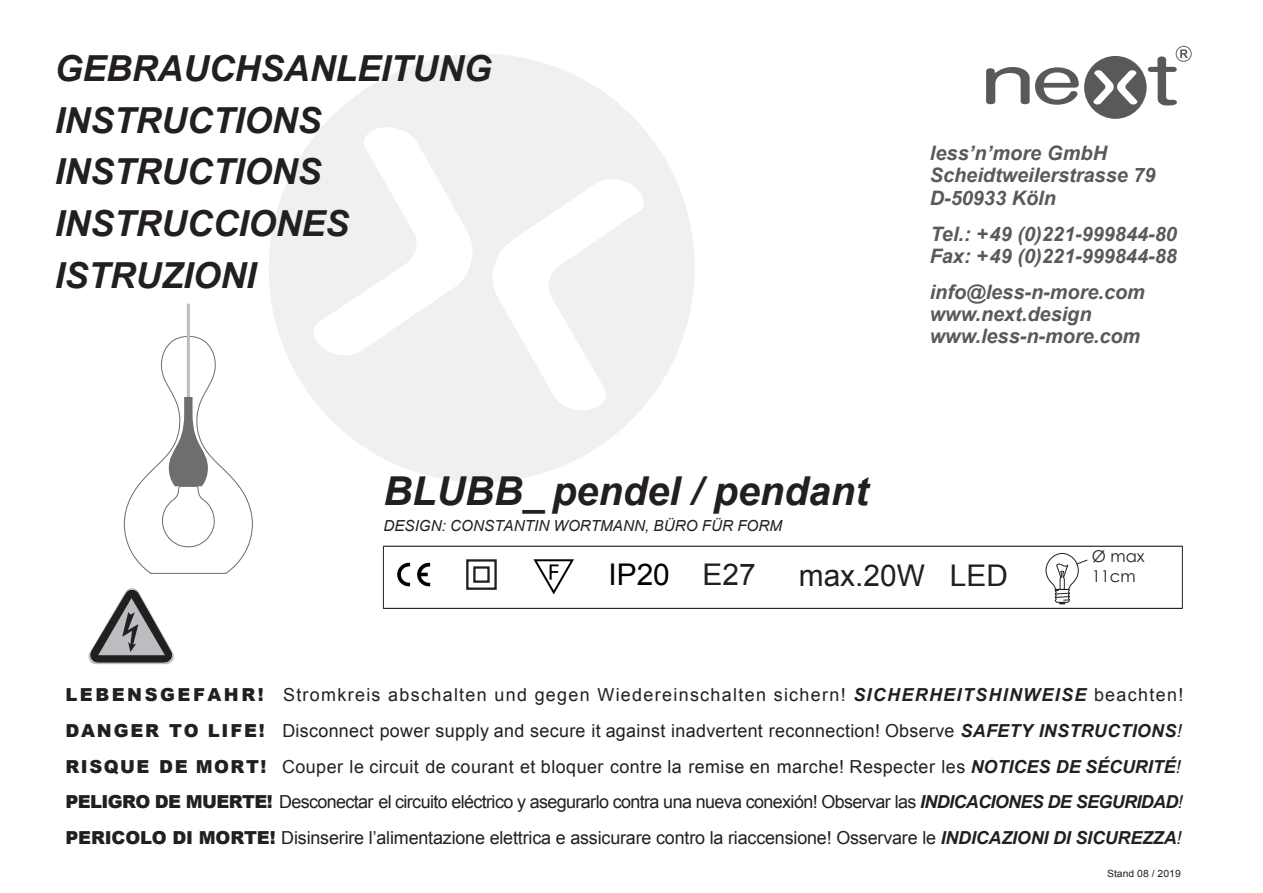
<style>
.page{position:relative;width:1263px;height:893px;background:#fff}
.page>*{position:absolute;margin:0;border:0;box-sizing:border-box;transform-origin:0 0}
.t1{font:italic 700 39.9px "Arial";color:#231f20}
.t2{font:italic 700 35.85px/51.8px "Arial";letter-spacing:-.005em;color:#231f20}
.t3{font:29.85px "Arial";color:#231f20}
.t4{font:29.85px "Arial";color:#000}
.t5{font:italic 700 19.95px/22.2px "Arial";color:#58595b}
.t6{font:17.85px/35.8px "Arial";letter-spacing:.015em;color:#231f20}
.t7{font:16.2px/19.5px "Century Gothic";color:#231f20}
.t8{font:italic 15.3px "Arial";color:#231f20}
.t9{font:9.9px "Arial";color:#231f20;scale:1.05 1}
.s1{color:#231f20}
.s2{font-weight:900}
.s3{font-weight:700;font-style:italic}
.s4{font-style:italic}
</style>
<div class="page">
<svg style="left:986px;top:46px;width:206px;height:73px"></svg>
<svg style="left:269px;top:54px;width:426px;height:428px;fill:#eff0f0"></svg>
<svg style="left:89px;top:588px;width:85px;height:76px"></svg>
<svg style="left:123px;top:303px;width:130px;height:271px"></svg>
<svg style="left:383px;top:545px;width:800px;height:64px"></svg>
<h2 class="t2" style="left:55px;top:43px;width:438px">GEBRAUCHSANLEITUNG<br>INSTRUCTIONS<br>INSTRUCTIONS<br>INSTRUCCIONES<br>ISTRUZIONI</h2>
<p class="t5" style="left:930px;top:142px;width:227px">less’n’more GmbH<br>Scheidtweilerstrasse 79<br>D-50933 Köln</p>
<p class="t5" style="left:930px;top:223px;width:249px">Tel.: +49 (0)221-999844-80<br>Fax: +49 (0)221-999844-88</p>
<p class="t5" style="left:930px;top:281px;width:217px">info@less-n-more.com www.next.design www.less-n-more.com</p>
<h1 class="t1" style="left:383px;top:468px;width:486px">BLUBB_ pendel / pendant</h1>
<p class="t8" style="left:383px;top:517px;width:400px">DESIGN: CONSTANTIN WORTMANN, BÜRO FÜR FORM</p>
<h3 class="t4" style="left:608px;top:558px;width:149px">IP20 <span class="s1">E27</span></h3>
<h3 class="t3" style="left:799px;top:559px;width:211px">max.20W LED</h3>
<p class="t7" style="left:1092px;top:546px;width:54px">Ø max<br>11cm</p>
<p class="t6" style="left:65px;top:676px;width:1119px"><span class="s2">LEBENSGEFAHR!</span> Stromkreis abschalten und gegen Wiedereinschalten sichern! <span class="s3">SICHERHEITSHINWEISE</span> beachten!<br><span class="s2">DANGER TO LIFE!</span> Disconnect power supply and secure it against inadvertent reconnection! Observe <span class="s3">SAFETY INSTRUCTIONS</span><span class="s4">!<br></span><span class="s2">RISQUE DE MORT!</span> Couper le circuit de courant et bloquer contre la remise en marche! Respecter les <span class="s3">NOTICES DE SÉCURITÉ</span><span class="s4">!<br></span><span class="s2">PELIGRO DE MUERTE!</span> Desconectar el circuito eléctrico y asegurarlo contra una nueva conexión! Observar las <span class="s3">INDICACIONES DE SEGURIDAD</span><span class="s4">!<br></span><span class="s2">PERICOLO DI MORTE!</span> Disinserire l’alimentazione elettrica e assicurare contro la riaccensione! Osservare le <span class="s3">INDICAZIONI DI SICUREZZA</span><span class="s4">!</span></p>
<p class="t9" style="left:1107px;top:867px;width:72px">Stand 08 / 2019</p>
</div>
